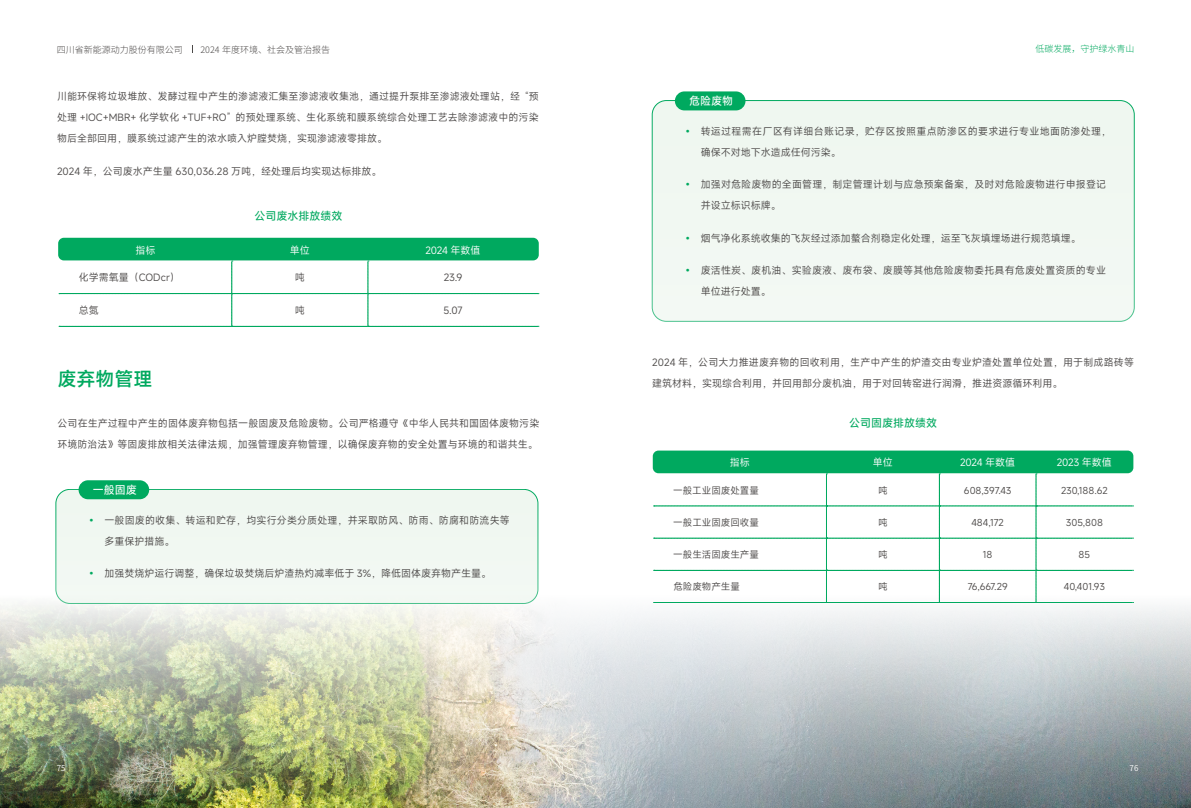
<style>
.page{position:relative;width:1191px;height:808px;background:#fff}
.page>*{position:absolute;margin:0;border:0;box-sizing:border-box;transform-origin:0 0}
.t1{font:600 19px "Mi Sans";color:#00a95f}
.t2{font:500 11px "Mi Sans";color:#00a95f}
.t3{font:500 11px "Mi Sans";color:#fff}
.t4{font:10px/21px "Mi Sans";letter-spacing:.005em;color:#4c4948}
.t5{font:10px/21px "Mi Sans";letter-spacing:.03em;color:#4c4948}
.t6{font:10px "Mi Sans";color:#fff}
.t7{font:9.5px "Mi Sans";color:#4c4948}
.t8{font:300 9px "Source Han Sans CN";color:#4c4948}
.t9{font:300 9px "Source Han Sans CN";color:#00a95f}
.t10{font:8px "Source Han Sans CN";color:#fff}
.s1{color:#00a95f}
</style>
<div class="page">
<img style="left:0;top:595px;width:1191px;height:213px">
<div style="left:56px;top:489px;width:482px;height:114px;background:#eff7f0;border-radius:14px"></div>
<div style="left:56px;top:489px;width:482px;height:115px;border:1px solid #00a95f;border-radius:14px"></div>
<div style="left:652px;top:101px;width:482px;height:220px;background:#eff7f0;border-radius:14px"></div>
<div style="left:652px;top:100px;width:482px;height:221px;border:1px solid #00a95f;border-radius:14px"></div>
<div style="left:79px;top:480px;width:70px;height:19px;background:#00a95f;border-radius:10px"></div>
<div style="left:675px;top:91px;width:70px;height:19px;background:#00a95f;border-radius:10px"></div>
<div style="left:58px;top:238px;width:481px;height:22px;background:#00a95f;border-radius:6px"></div>
<svg style="left:59px;top:261px;width:480px;height:66px"></svg>
<div style="left:653px;top:451px;width:480px;height:22px;background:#00a95f;border-radius:6px"></div>
<svg style="left:653px;top:474px;width:480px;height:129px"></svg>
<p class="t8" style="left:57px;top:44px;width:127px">四川省新能源动力股份有限公司</p>
<p class="t8" style="left:200px;top:44px;width:131px">2024 年度环境、社会及管治报告</p>
<p class="t9" style="left:1035px;top:44px;width:100px">低碳发展，守护绿水青山</p>
<p class="t4" style="left:57px;top:86px;width:483px">川能环保将垃圾堆放、发酵过程中产生的渗滤液汇集至渗滤液收集池，通过提升泵排至渗滤液处理站，经 “预</p>
<p class="t3" style="left:689px;top:93px;width:45px">危险废物</p>
<p class="t4" style="left:57px;top:107px;width:483px">处理 +IOC+MBR+ 化学软化 +TUF+RO” 的预处理系统、生化系统和膜系统综合处理工艺去除渗滤液中的污染物后全部回用，膜系统过滤产生的浓水喷入炉膛焚烧，实现渗滤液零排放。</p>
<p class="t4" style="left:57px;top:160px;width:326px">2024 年，公司废水产生量 630,036.28 万吨，经处理后均实现达标排放。</p>
<p class="t5" style="left:700px;top:121px;width:412px;text-indent:-18px"><span class="s1">•</span> 转运过程需在厂区有详细台账记录，贮存区按照重点防渗区的要求进行专业地面防渗处理，确保不对地下水造成任何污染。</p>
<p class="t4" style="left:700px;top:174px;width:407px;text-indent:-18px"><span class="s1">•</span> 加强对危险废物的全面管理，制定管理计划与应急预案备案，及时对危险废物进行申报登记并设立标识标牌。</p>
<p class="t4" style="left:682px;top:227px;width:399px"><span class="s1">•</span> 烟气净化系统收集的飞灰经过添加螯合剂稳定化处理，运至飞灰填埋场进行规范填埋。</p>
<p class="t4" style="left:700px;top:260px;width:407px;text-indent:-18px"><span class="s1">•</span> 废活性炭、废机油、实验废液、废布袋、废膜等其他危险废物委托具有危废处置资质的专业单位进行处置。</p>
<p class="t2" style="left:254px;top:208px;width:89px">公司废水排放绩效</p>
<p class="t6" style="left:135px;top:243px;width:21px">指标</p>
<p class="t6" style="left:290px;top:243px;width:21px">单位</p>
<p class="t6" style="left:425px;top:243px;width:57px">2024 年数值</p>
<p class="t4" style="left:79px;top:267px;width:103px">化学需氧量（CODcr）</p>
<p class="t4" style="left:295px;top:267px;width:11px">吨</p>
<p class="t4" style="left:444px;top:267px;width:20px">23.9</p>
<p class="t4" style="left:79px;top:299px;width:21px">总氮</p>
<p class="t4" style="left:295px;top:299px;width:11px">吨</p>
<p class="t4" style="left:443px;top:299px;width:21px">5.07</p>
<h1 class="t1" style="left:58px;top:365px;width:97px">废弃物管理</h1>
<p class="t4" style="left:58px;top:412px;width:483px">公司在生产过程中产生的固体废弃物包括一般固废及危险废物。公司严格遵守《中华人民共和国固体废物污染环境防治法》等固废排放相关法律法规，加强管理废弃物管理，以确保废弃物的安全处置与环境的和谐共生。</p>
<p class="t3" style="left:93px;top:482px;width:45px">一般固废</p>
<p class="t4" style="left:104px;top:509px;width:407px;text-indent:-18px"><span class="s1">•</span> 一般固废的收集、转运和贮存，均实行分类分质处理，并采取防风、防雨、防腐和防流失等多重保护措施。</p>
<p class="t4" style="left:86px;top:563px;width:406px"><span class="s1">•</span> 加强焚烧炉运行调整，确保垃圾焚烧后炉渣热灼减率低于 3%，降低固体废弃物产生量。</p>
<p class="t4" style="left:652px;top:352px;width:483px">2024 年，公司大力推进废弃物的回收利用，生产中产生的炉渣交由专业炉渣处置单位处置，用于制成路砖等建筑材料，实现综合利用，并回用部分废机油，用于对回转窑进行润滑，推进资源循环利用。</p>
<p class="t2" style="left:849px;top:415px;width:89px">公司固废排放绩效</p>
<p class="t6" style="left:730px;top:455px;width:21px">指标</p>
<p class="t6" style="left:873px;top:455px;width:21px">单位</p>
<p class="t6" style="left:960px;top:455px;width:57px">2024 年数值</p>
<p class="t6" style="left:1056px;top:455px;width:57px">2023 年数值</p>
<p class="t7" style="left:673px;top:483px;width:87px">一般工业固废处置量</p>
<p class="t7" style="left:878px;top:483px;width:11px">吨</p>
<p class="t7" style="left:964px;top:483px;width:49px">608,397.43</p>
<p class="t7" style="left:1061px;top:483px;width:48px">230,188.62</p>
<p class="t7" style="left:673px;top:515px;width:87px">一般工业固废回收量</p>
<p class="t7" style="left:878px;top:515px;width:11px">吨</p>
<p class="t7" style="left:971px;top:515px;width:34px">484,172</p>
<p class="t7" style="left:1065px;top:515px;width:39px">305,808</p>
<p class="t7" style="left:673px;top:548px;width:87px">一般生活固废生产量</p>
<p class="t7" style="left:878px;top:548px;width:11px">吨</p>
<p class="t7" style="left:982px;top:548px;width:11px">18</p>
<p class="t7" style="left:1078px;top:548px;width:13px">85</p>
<p class="t7" style="left:673px;top:580px;width:68px">危险废物产生量</p>
<p class="t7" style="left:878px;top:580px;width:11px">吨</p>
<p class="t7" style="left:967px;top:580px;width:41px">76,667.29</p>
<p class="t7" style="left:1063px;top:580px;width:43px">40,401.93</p>
<p class="t10" style="left:57px;top:764px;width:10px">75</p>
<p class="t10" style="left:1129px;top:764px;width:10px">76</p>
</div>
